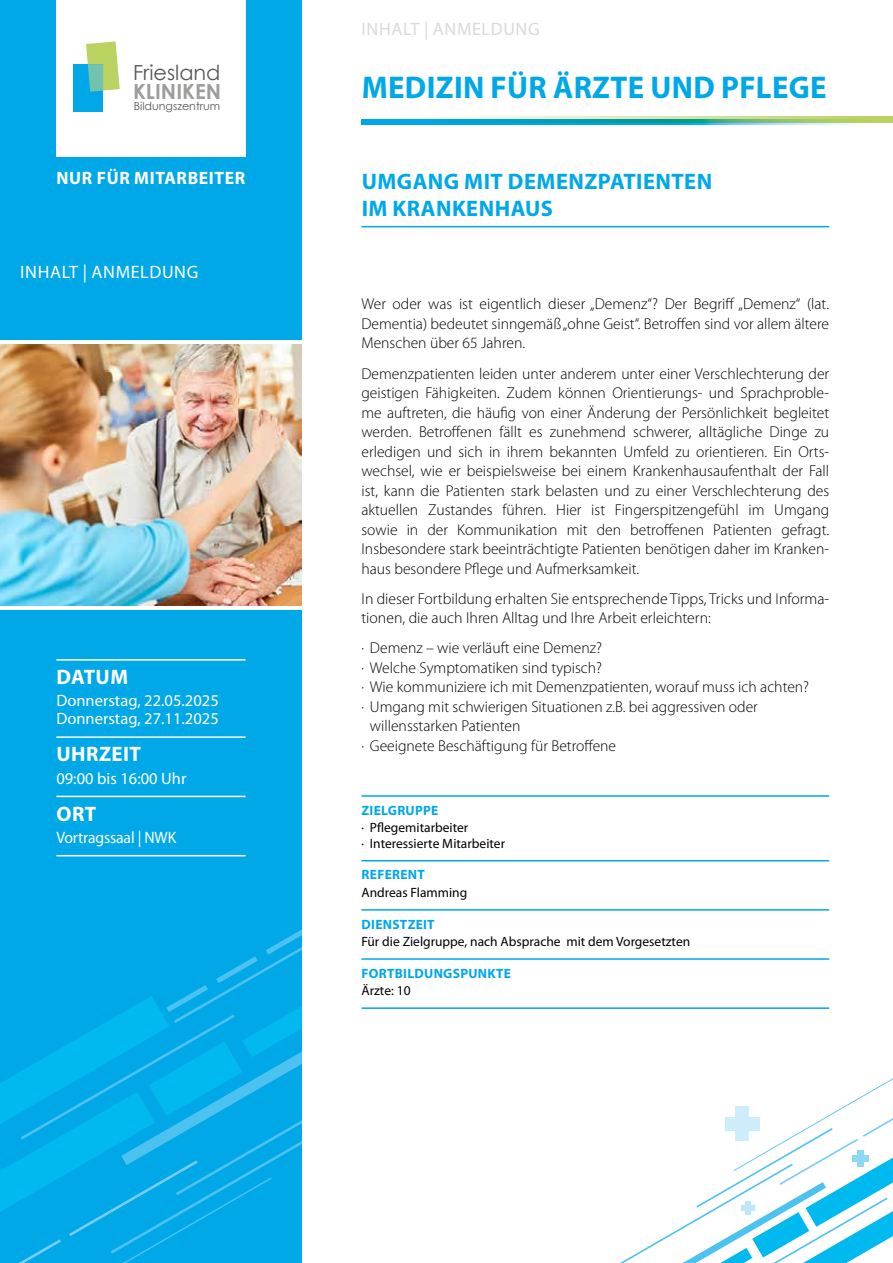
<style>
.page{position:relative;width:893px;height:1263px;background:#fff}
.page>*{position:absolute;margin:0;border:0;box-sizing:border-box;transform-origin:0 0}
.t1{font:700 31.5px "Myriad Pro";letter-spacing:.01em;color:#00a8e7}
.t2{font:700 22.5px/27px "Myriad Pro";letter-spacing:.02em;color:#00a8e7}
.t3{font:700 21px "Myriad Pro";letter-spacing:.02em;color:#fff}
.t4{font:20.85px "Century Gothic";color:#575756}
.t5{font:700 20.85px "Century Gothic";color:#9d9d9c}
.t6{font:700 18px "Myriad Pro";letter-spacing:.035em;color:#fff}
.t7{font:18px "Myriad Pro";letter-spacing:.035em;color:#dadada}
.t8{font:18px "Myriad Pro";letter-spacing:.035em;color:#fff}
.t9{font:16.5px/18px "Myriad Pro";color:#fff}
.t10{font:16.5px "Myriad Pro";color:#fff;scale:.95 1}
.t11{font:300 15.75px/19.5px "Myriad Pro";color:#000;text-align:justify}
.t12{font:13.5px/15.6px "Myriad Pro";color:#000}
.t13{font:700 13.5px "Myriad Pro";letter-spacing:.02em;color:#00a8e7}
.t14{font:11.1px "Century Gothic";color:#575756}
</style>
<div class="page">
<div style="left:0;top:0;width:302px;height:1263px;background:#00a8e7"></div>
<svg style="left:0;top:929px;width:302px;height:334px"></svg>
<div style="left:56px;top:0;width:190px;height:156px;background:#fff"></div>
<div style="left:74px;top:64px;width:29px;height:48px;background:#00a8e7"></div>
<svg style="left:86px;top:41px;width:34px;height:51px"></svg>
<svg style="left:620px;top:1078px;width:273px;height:185px"></svg>
<hr style="left:361px;top:226px;width:468px;height:1px;background:#00a8e7">
<svg style="left:361px;top:119px;width:532px;height:5px"></svg>
<svg style="left:426px;top:116px;width:467px;height:6px"></svg>
<hr style="left:361px;top:795px;width:468px;height:2px;background:#00a8e7">
<hr style="left:361px;top:860px;width:468px;height:1px;background:#00a8e7">
<hr style="left:361px;top:909px;width:468px;height:2px;background:#00a8e7">
<hr style="left:361px;top:958px;width:468px;height:2px;background:#00a8e7">
<hr style="left:361px;top:1007px;width:468px;height:2px;background:#00a8e7">
<div style="left:0;top:340px;width:306px;height:270px;background:linear-gradient(to right,#fff,#fff)"></div>
<img style="left:0;top:344px;width:301px;height:261px">
<hr style="left:56px;top:659px;width:190px;height:2px;background:#fff">
<hr style="left:56px;top:736px;width:190px;height:2px;background:#fff">
<hr style="left:56px;top:796px;width:190px;height:1px;background:#fff">
<hr style="left:56px;top:855px;width:190px;height:1px;background:#fff">
<h3 class="t4" style="left:133px;top:58px;width:89px">Friesland</h3>
<h3 class="t5" style="left:133px;top:75px;width:90px">KLINIKEN</h3>
<p class="t14" style="left:134px;top:98px;width:88px">Bildungszentrum</p>
<p class="t6" style="left:57px;top:166px;width:190px">NUR FÜR MITARBEITER</p>
<p class="t8" style="left:20px;top:261px;width:180px">INHALT | ANMELDUNG</p>
<h3 class="t3" style="left:57px;top:663px;width:73px">DATUM</h3>
<p class="t9" style="left:56px;top:692px;width:164px">Donnerstag, 22.05.2025<br>Donnerstag, 27.11.2025</p>
<h3 class="t3" style="left:57px;top:741px;width:86px">UHRZEIT</h3>
<p class="t9" style="left:56px;top:769px;width:132px">09:00 bis 16:00 Uhr</p>
<h3 class="t3" style="left:57px;top:800px;width:41px">ORT</h3>
<p class="t10" style="left:56px;top:827px;width:128px">Vortragssaal | NWK</p>
<p class="t7" style="left:362px;top:18px;width:180px">INHALT | ANMELDUNG</p>
<h1 class="t1" style="left:362px;top:67px;width:466px">MEDIZIN FÜR ÄRZTE UND PFLEGE</h1>
<h2 class="t2" style="left:362px;top:167px;width:352px">UMGANG MIT DEMENZPATIENTEN<br>IM KRANKENHAUS</h2>
<p class="t11" style="left:361px;top:295px;width:469px">Wer oder was ist eigentlich dieser „Demenz“? Der Begriff „Demenz“ (lat.<br>Dementia) bedeutet sinngemäß „ohne Geist“. Betroffen sind vor allem ältere Menschen über 65 Jahren.</p>
<p class="t11" style="left:361px;top:364px;width:469px">Demenzpatienten leiden unter anderem unter einer Verschlechterung der geistigen Fähigkeiten. Zudem können Orientierungs- und Sprachproble&shy;me auftreten, die häufig von einer Änderung der Persönlichkeit begleitet werden. Betroffenen fällt es zunehmend schwerer, alltägliche Dinge zu erledigen und sich in ihrem bekannten Umfeld zu orientieren. Ein Orts&shy;wechsel, wie er beispielsweise bei einem Krankenhausaufenthalt der Fall ist, kann die Patienten stark belasten und zu einer Verschlechterung des aktuellen Zustandes führen. Hier ist Fingerspitzengefühl im Umgang sowie in der Kommunikation mit den betroffenen Patienten gefragt.<br>Insbesondere stark beeinträchtigte Patienten benötigen daher im Kranken&shy;haus besondere Pflege und Aufmerksamkeit.</p>
<p class="t11" style="left:361px;top:589px;width:469px">In dieser Fortbildung erhalten Sie entsprechende Tipps, Tricks und Informa&shy;tionen, die auch Ihren Alltag und Ihre Arbeit erleichtern:</p>
<p class="t11" style="left:361px;top:639px;width:242px">· Demenz – wie verläuft eine Demenz?</p>
<p class="t11" style="left:361px;top:658px;width:242px">· Welche Symptomatiken sind typisch?</p>
<p class="t11" style="left:361px;top:678px;width:449px">· Wie kommuniziere ich mit Demenzpatienten, worauf muss ich achten?</p>
<p class="t11" style="left:361px;top:697px;width:398px">· Umgang mit schwierigen Situationen z.B. bei aggressiven oder</p>
<p class="t11" style="left:370px;top:717px;width:152px">willensstarken Patienten</p>
<p class="t11" style="left:361px;top:736px;width:256px">· Geeignete Beschäftigung für Betroffene</p>
<p class="t13" style="left:362px;top:801px;width:78px">ZIELGRUPPE</p>
<p class="t12" style="left:361px;top:820px;width:145px">· Pflegemitarbeiter<br>· Interessierte Mitarbeiter</p>
<p class="t13" style="left:362px;top:866px;width:65px">REFERENT</p>
<p class="t12" style="left:361px;top:884px;width:107px">Andreas Flamming</p>
<p class="t13" style="left:362px;top:915px;width:75px">DIENSTZEIT</p>
<p class="t12" style="left:361px;top:934px;width:330px">Für die Zielgruppe, nach Absprache mit dem Vorgesetzten</p>
<p class="t13" style="left:362px;top:964px;width:151px">FORTBILDUNGSPUNKTE</p>
<p class="t12" style="left:361px;top:983px;width:51px">Ärzte: 10</p>
</div>
